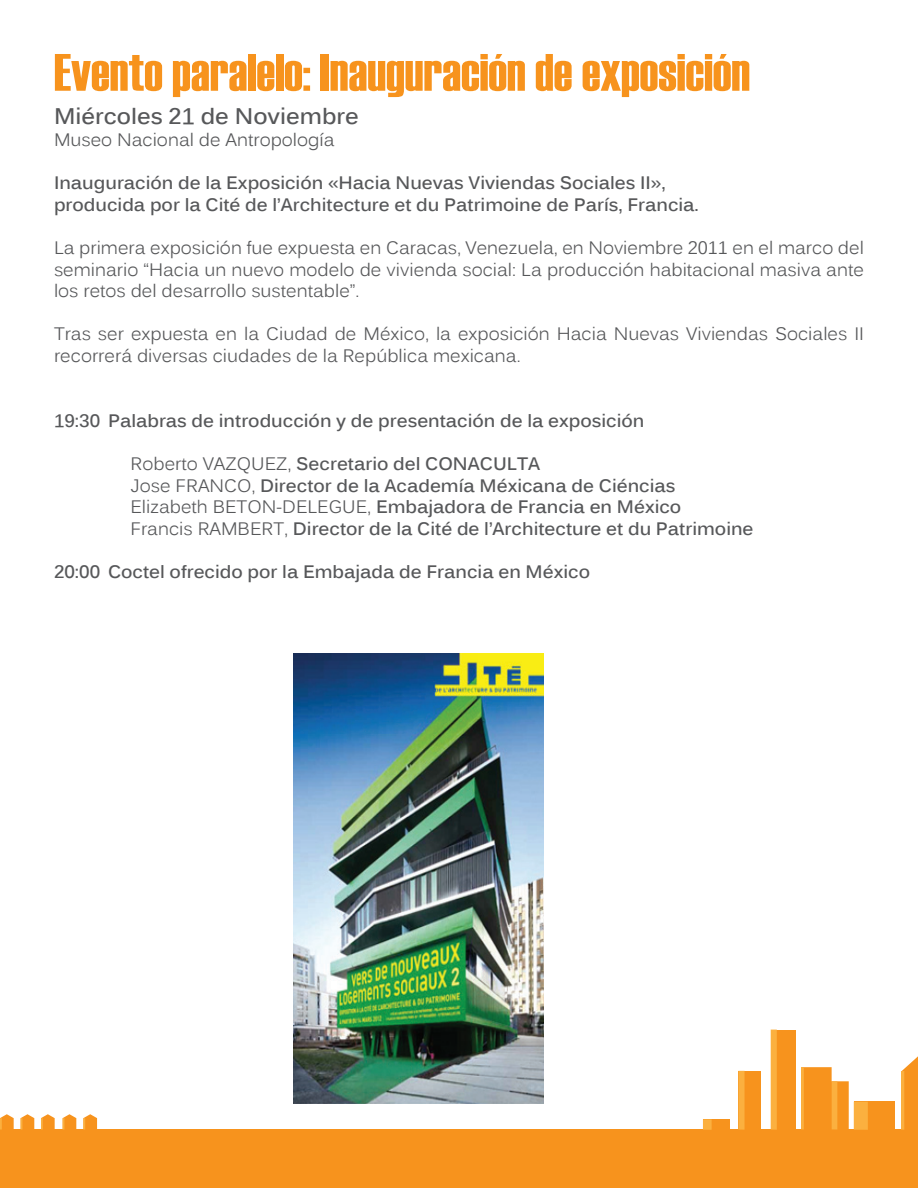
<style>
.page{position:relative;width:918px;height:1188px;background:#fff}
.page>*{position:absolute;margin:0;border:0;box-sizing:border-box;transform-origin:0 0}
.t1{font:52.5px "Haettenschweiler";color:#f7931d}
.t2{font:700 22.5px "Kalinga";color:#57585a}
.t3{font:700 18px/21.6px "Kalinga";color:#57585a}
.t4{font:18px/21.6px "Kalinga";color:#57585a;text-align:justify}
.s1{font-weight:400}
</style>
<div class="page">
<div style="left:0;top:1130px;width:918px;height:58px;background:#f7931d"></div>
<div style="left:738px;top:1071px;width:23px;height:59px;background:#f7931d"></div>
<div style="left:771px;top:1030px;width:25px;height:100px;background:#f7931d"></div>
<svg style="left:804px;top:1067px;width:45px;height:63px;background:#f79e34"></svg>
<div style="left:855px;top:1102px;width:40px;height:28px;background:#f7931d"></div>
<svg style="left:902px;top:1056px;width:16px;height:74px"></svg>
<div style="left:703px;top:1119px;width:26px;height:11px;background:#f7931d"></div>
<div style="left:771px;top:1030px;width:6px;height:100px;background:#fbb03f"></div>
<div style="left:738px;top:1071px;width:7px;height:59px;background:#fbb03f"></div>
<div style="left:703px;top:1119px;width:9px;height:11px;background:#fbb03f"></div>
<hr style="left:801px;top:1067px;width:3px;height:63px;background:#fbb03f">
<div style="left:832px;top:1081px;width:5px;height:49px;background:#fbb03f"></div>
<div style="left:854px;top:1102px;width:14px;height:28px;background:#fbb03f"></div>
<hr style="left:901px;top:1071px;width:3px;height:59px;background:#fbb03f">
<svg style="left:21px;top:1114px;width:13px;height:16px"></svg>
<svg style="left:0;top:1114px;width:14px;height:16px"></svg>
<svg style="left:41px;top:1114px;width:14px;height:16px"></svg>
<svg style="left:63px;top:1114px;width:13px;height:16px"></svg>
<svg style="left:83px;top:1114px;width:14px;height:16px"></svg>
<img style="left:293px;top:654px;width:251px;height:449px">
<h1 class="t1" style="left:54px;top:37px;width:698px">Evento paralelo: Inauguración de exposición</h1>
<p class="t2" style="left:54px;top:102px;width:306px">Miércoles 21 de Noviembre</p>
<p class="t4" style="left:54px;top:131px;width:282px">Museo Nacional de Antropología</p>
<p class="t3" style="left:54px;top:174px;width:646px">Inauguración de la Exposición «Hacia Nuevas Viviendas Sociales II», producida por la Cité de l’Architecture et du Patrimoine de París, Francia.</p>
<p class="t4" style="left:54px;top:239px;width:812px">La primera exposición fue expuesta en Caracas, Venezuela, en Noviembre 2011 en el marco del seminario “Hacia un nuevo modelo de vivienda social: La producción habitacional masiva ante los retos del desarrollo sustentable”.</p>
<p class="t4" style="left:54px;top:325px;width:812px">Tras ser expuesta en la Ciudad de México, la exposición Hacia Nuevas Viviendas Sociales II recorrerá diversas ciudades de la República mexicana.</p>
<p class="t3" style="left:54px;top:411px;width:592px">19:30 Palabras de introducción y de presentación de la exposición</p>
<p class="t3" style="left:131px;top:455px;width:625px"><span class="s1">Roberto VAZQUEZ,</span> Secretario del CONACULTA<br><span class="s1">Jose FRANCO,</span> Director de la Academía Méxicana de Ciéncias <span class="s1">Elizabeth BETON-DELEGUE,</span> Embajadora de Francia en México<br><span class="s1">Francis RAMBERT,</span> Director de la Cité de l’Architecture et du Patrimoine</p>
<p class="t3" style="left:54px;top:563px;width:538px">20:00 Coctel ofrecido por la Embajada de Francia en México</p>
</div>
